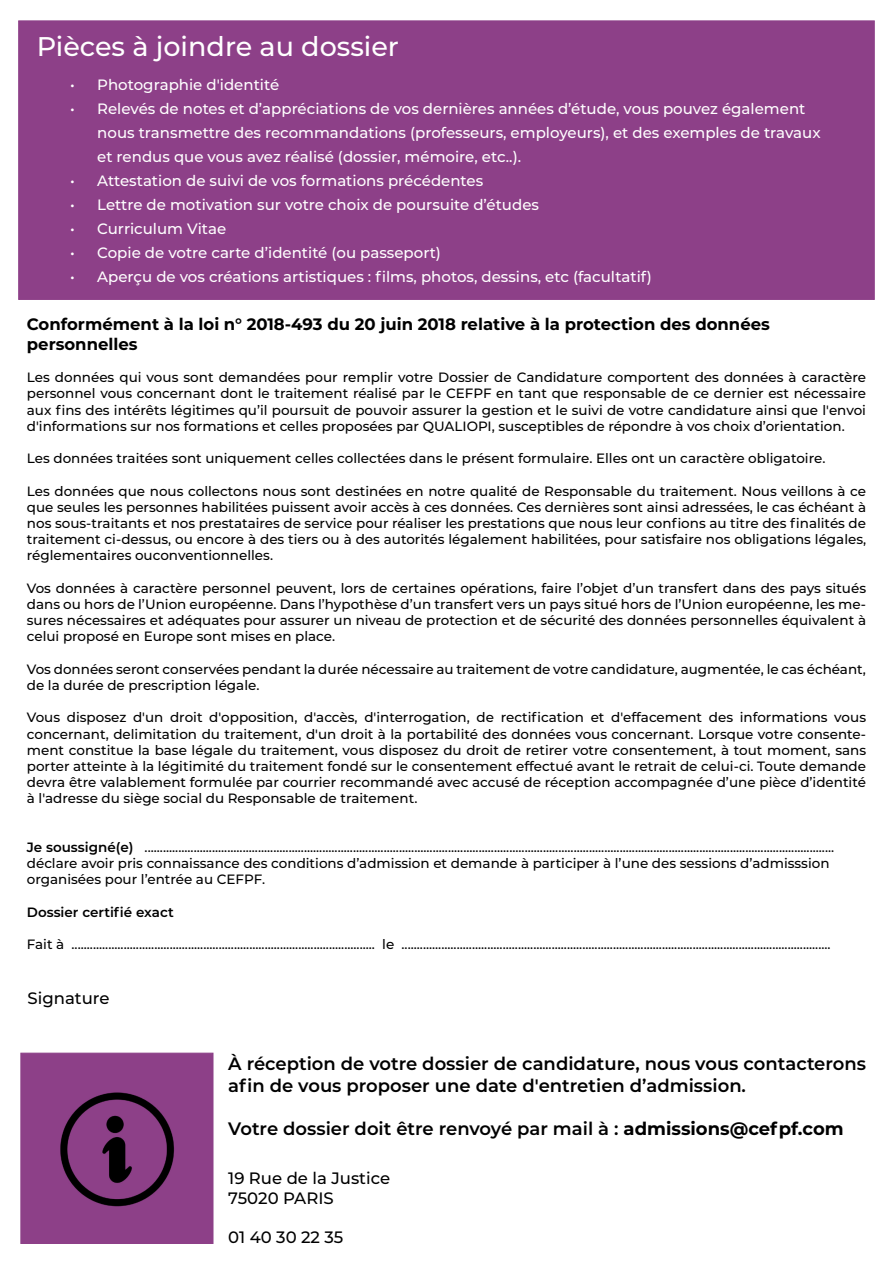
<style>
.page{position:relative;width:893px;height:1263px;background:#fff}
.page>*{position:absolute;margin:0;border:0;box-sizing:border-box;transform-origin:0 0}
.t1{font:500 27px "Montserrat";color:#fff}
.t2{font:600 18px/21.6px "Montserrat";color:#000}
.t3{font:700 16.5px/19.8px "Montserrat";color:#000}
.t4{font:500 16.5px/19.8px "Montserrat";color:#000}
.t5{font:500 15px/24px "Montserrat";color:#fff}
.t6{font:500 13.5px/16.2px "Montserrat";color:#000;text-align:justify}
.t7{font:600 13.5px "Montserrat";color:#000}
.s1{font-weight:600}
.s2{font-weight:700}
</style>
<div class="page">
<div style="left:18px;top:21px;width:857px;height:279px;background:#8d4088;border:1px solid #8d4088"></div>
<div style="left:20px;top:1053px;width:193px;height:191px;background:#8d4088;border:1px solid #8d4088"></div>
<img style="left:60px;top:1092px;width:114px;height:115px">
<h1 class="t1" style="left:37px;top:27px;width:364px">Pièces à joindre au dossier</h1>
<p class="t5" style="left:70px;top:72px;width:210px">• Photographie d'identité</p>
<p class="t5" style="left:97px;top:96px;width:725px;text-indent:-27px">• Relevés de notes et d’appréciations de vos dernières années d’étude, vous pouvez également nous transmettre des recommandations (professeurs, employeurs), et des exemples de travaux et rendus que vous avez réalisé (dossier, mémoire, etc..).</p>
<p class="t5" style="left:70px;top:168px;width:415px">• Attestation de suivi de vos formations précédentes</p>
<p class="t5" style="left:70px;top:192px;width:470px">• Lettre de motivation sur votre choix de poursuite d’études</p>
<p class="t5" style="left:70px;top:216px;width:158px">• Curriculum Vitae</p>
<p class="t5" style="left:70px;top:240px;width:372px">• Copie de votre carte d’identité (ou passeport)</p>
<p class="t5" style="left:70px;top:264px;width:583px">• Aperçu de vos créations artistiques : films, photos, dessins, etc (facultatif)</p>
<p class="t3" style="left:27px;top:313px;width:745px">Conformément à la loi n° 2018-493 du 20 juin 2018 relative à la protection des données personnelles</p>
<p class="t6" style="left:27px;top:369px;width:841px">Les données qui vous sont demandées pour remplir votre Dossier de Candidature comportent des données à caractère personnel vous concernant dont le traitement réalisé par le CEFPF en tant que responsable de ce dernier est nécessaire aux fins des intérêts légitimes qu’il poursuit de pouvoir assurer la gestion et le suivi de votre candidature ainsi que l'envoi d'informations sur nos formations et celles proposées par QUALIOPI, susceptibles de répondre à vos choix d’orientation.</p>
<p class="t6" style="left:27px;top:450px;width:800px">Les données traitées sont uniquement celles collectées dans le présent formulaire. Elles ont un caractère obligatoire.</p>
<p class="t6" style="left:27px;top:482px;width:841px">Les données que nous collectons nous sont destinées en notre qualité de Responsable du traitement. Nous veillons à ce que seules les personnes habilitées puissent avoir accès à ces données. Ces dernières sont ainsi adressées, le cas échéant à nos sous-traitants et nos prestataires de service pour réaliser les prestations que nous leur confions au titre des finalités de traitement ci-dessus, ou encore à des tiers ou à des autorités légalement habilitées, pour satisfaire nos obligations légales, réglementaires ouconventionnelles.</p>
<p class="t6" style="left:27px;top:579px;width:841px">Vos données à caractère personnel peuvent, lors de certaines opérations, faire l’objet d’un transfert dans des pays situés dans ou hors de l’Union européenne. Dans l’hypothèse d’un transfert vers un pays situé hors de l’Union européenne, les me&shy;sures nécessaires et adéquates pour assurer un niveau de protection et de sécurité des données personnelles équivalent à celui proposé en Europe sont mises en place.</p>
<p class="t6" style="left:27px;top:660px;width:841px">Vos données seront conservées pendant la durée nécessaire au traitement de votre candidature, augmentée, le cas échéant, de la durée de prescription légale.</p>
<p class="t6" style="left:27px;top:709px;width:841px">Vous disposez d'un droit d'opposition, d'accès, d'interrogation, de rectification et d'effacement des informations vous concernant, delimitation du traitement, d'un droit à la portabilité des données vous concernant. Lorsque votre consente&shy;ment constitue la base légale du traitement, vous disposez du droit de retirer votre consentement, à tout moment, sans porter atteinte à la légitimité du traitement fondé sur le consentement effectué avant le retrait de celui-ci. Toute demande devra être valablement formulée par courrier recommandé avec accusé de réception accompagnée d’une pièce d’identité à l'adresse du siège social du Responsable de traitement.</p>
<p class="t6" style="left:27px;top:838px;width:809px;text-align:left"><span class="s1">Je soussigné(e)</span> ................................................................................................................................................................................................................................. déclare avoir pris connaissance des conditions d’admission et demande à participer à l’une des sessions d’admisssion organisées pour l’entrée au CEFPF.</p>
<p class="t7" style="left:27px;top:902px;width:148px">Dossier certifié exact</p>
<p class="t6" style="left:27px;top:936px;width:805px">Fait à ................................................................................................... le ............................................................................................................................................</p>
<p class="t4" style="left:28px;top:987px;width:84px">Signature</p>
<h2 class="t2" style="left:228px;top:1052px;width:639px">À réception de votre dossier de candidature, nous vous contacterons afin de vous proposer une date d'entretien d’admission.</h2>
<h2 class="t2" style="left:228px;top:1117px;width:617px">Votre dossier doit être renvoyé par mail à : <span class="s2">admissions@cefpf.com</span></h2>
<p class="t4" style="left:228px;top:1167px;width:163px">19 Rue de la Justice<br>75020 PARIS</p>
<p class="t4" style="left:228px;top:1227px;width:116px">01 40 30 22 35</p>
</div>
